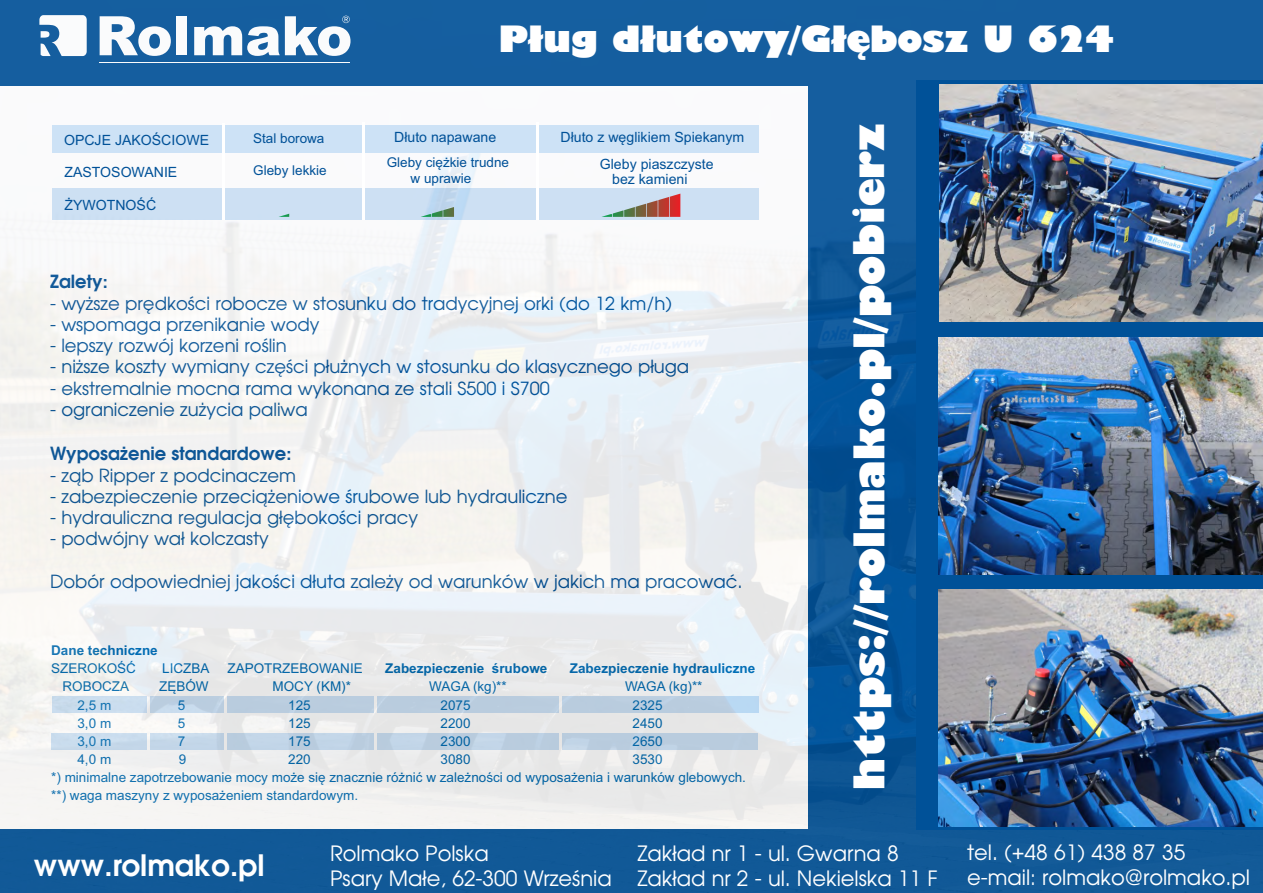
<style>
.page{position:relative;width:1263px;height:893px;background:#fff}
.page>*{position:absolute;margin:0;border:0;box-sizing:border-box;transform-origin:0 0}
.t1{font:800 42px "Humanist 521 L2";color:#fff}
.t2{font:800 36px "Humanist 521 L2";color:#fff}
.t3{font:700 29.4px "Avalon";color:#fff}
.t4{font:21px/24.8px "Avalon";color:#fff}
.t5{font:18px "Avalon";color:#005198}
.t6{font:700 18px "Avalon";color:#005198}
.t7{font:14.1px/15.5px "Arial";color:#005198}
.t8{font:13.5px "Arial";color:#006cb3}
.t9{font:700 13.5px "Arial";color:#006cb3}
.t10{font:13.5px/15.5px "Arial";color:#005198}
.s1{font-family:"Avant Garde"}
</style>
<div class="page">
<img style="left:0;top:0;width:1263px;height:893px">
<div style="left:916px;top:80px;width:347px;height:749px;background:#005198"></div>
<img style="left:939px;top:84px;width:324px;height:237px">
<img style="left:938px;top:338px;width:325px;height:237px">
<img style="left:939px;top:589px;width:324px;height:237px">
<div style="left:52px;top:125px;width:706px;height:27px;background:#cde2f6"></div>
<hr style="left:536px;top:122px;width:3px;height:98px;background:#fff">
<hr style="left:222px;top:123px;width:3px;height:97px;background:#fff">
<hr style="left:362px;top:122px;width:3px;height:98px;background:#fff">
<svg style="left:601px;top:194px;width:79px;height:23px;background:#b59998"></svg>
<svg style="left:279px;top:214px;width:10px;height:3px"></svg>
<svg style="left:421px;top:207px;width:33px;height:10px"></svg>
<h2 class="t2" style="left:499px;top:25px;width:617px">Pług dłutowy/Głębosz U 624</h2>
<p class="t7" style="left:64px;top:133px;width:147px">OPCJE JAKOŚCIOWE</p>
<p class="t10" style="left:253px;top:132px;width:73px">Stal borowa</p>
<p class="t7" style="left:394px;top:131px;width:104px">Dłuto napawane</p>
<p class="t7" style="left:560px;top:131px;width:185px">Dłuto z węglikiem Spiekanym</p>
<p class="t7" style="left:64px;top:165px;width:114px">ZASTOSOWANIE</p>
<p class="t7" style="left:64px;top:199px;width:93px">ŻYWOTNOŚĆ</p>
<p class="t10" style="left:253px;top:164px;width:75px">Gleby lekkie</p>
<p class="t10" style="left:411px;top:156px;width:100px;text-indent:-24px">Gleby ciężkie trudne w uprawie</p>
<p class="t7" style="left:612px;top:157px;width:103px;text-indent:-12px">Gleby piaszczyste bez kamieni</p>
<p class="t6" style="left:50px;top:274px;width:59px">Zalety:</p>
<p class="t5" style="left:50px;top:295px;width:623px">- wyższe prędkości robocze w stosunku do tradycyjnej orki (do 12 km/h)</p>
<p class="t5" style="left:50px;top:317px;width:271px">- wspomaga przenikanie wody</p>
<p class="t5" style="left:50px;top:338px;width:238px">- lepszy rozwój korzeni roślin</p>
<p class="t5" style="left:50px;top:359px;width:641px">- niższe koszty wymiany części płużnych w stosunku do klasycznego pługa</p>
<p class="t5" style="left:50px;top:380px;width:501px">- ekstremalnie mocna rama wykonana ze stali S500 i S700</p>
<p class="t5" style="left:50px;top:402px;width:259px">- ograniczenie zużycia paliwa</p>
<p class="t6" style="left:50px;top:446px;width:243px">Wyposażenie standardowe:</p>
<p class="t5" style="left:50px;top:467px;width:248px">- ząb Ripper z podcinaczem</p>
<p class="t5" style="left:50px;top:489px;width:519px">- zabezpieczenie przeciążeniowe śrubowe lub hydrauliczne</p>
<p class="t5" style="left:50px;top:531px;width:220px">- podwójny wał kolczasty</p>
<p class="t5" style="left:50px;top:510px;width:369px">- hydrauliczna regulacja głębokości pracy</p>
<p class="t5" style="left:50px;top:574px;width:694px">Dobór odpowiedniej jakości dłuta zależy od warunków w jakich ma pracować.</p>
<p class="t9" style="left:51px;top:645px;width:108px">Dane techniczne</p>
<p class="t8" style="left:62px;top:682px;width:68px">ROBOCZA</p>
<p class="t8" style="left:159px;top:682px;width:51px">ZĘBÓW</p>
<p class="t8" style="left:273px;top:682px;width:80px">MOCY (KM)*</p>
<p class="t8" style="left:429px;top:682px;width:79px">WAGA (kg)**</p>
<p class="t8" style="left:625px;top:682px;width:79px">WAGA (kg)**</p>
<p class="t8" style="left:51px;top:663px;width:86px">SZEROKOŚĆ</p>
<p class="t8" style="left:162px;top:663px;width:49px">LICZBA</p>
<p class="t8" style="left:228px;top:663px;width:137px">ZAPOTRZEBOWANIE</p>
<p class="t9" style="left:385px;top:663px;width:164px">Zabezpieczenie śrubowe</p>
<p class="t9" style="left:570px;top:663px;width:187px">Zabezpieczenie hydrauliczne</p>
<p class="t8" style="left:77px;top:700px;width:35px">2,5 m</p>
<p class="t8" style="left:178px;top:700px;width:9px">5</p>
<p class="t8" style="left:288px;top:700px;width:24px">125</p>
<p class="t8" style="left:440px;top:700px;width:32px">2075</p>
<p class="t8" style="left:632px;top:700px;width:32px">2325</p>
<p class="t8" style="left:77px;top:718px;width:35px">3,0 m</p>
<p class="t8" style="left:178px;top:718px;width:9px">5</p>
<p class="t8" style="left:288px;top:718px;width:24px">125</p>
<p class="t8" style="left:440px;top:718px;width:32px">2200</p>
<p class="t8" style="left:632px;top:718px;width:32px">2450</p>
<p class="t8" style="left:77px;top:736px;width:35px">3,0 m</p>
<p class="t8" style="left:178px;top:736px;width:9px">7</p>
<p class="t8" style="left:288px;top:736px;width:24px">175</p>
<p class="t8" style="left:440px;top:736px;width:32px">2300</p>
<p class="t8" style="left:632px;top:736px;width:32px">2650</p>
<p class="t8" style="left:77px;top:754px;width:35px">4,0 m</p>
<p class="t8" style="left:179px;top:754px;width:9px">9</p>
<p class="t8" style="left:288px;top:754px;width:24px">220</p>
<p class="t8" style="left:440px;top:754px;width:32px">3080</p>
<p class="t8" style="left:632px;top:754px;width:32px">3530</p>
<p class="t8" style="left:51px;top:790px;width:308px">**) waga maszyny z wyposażeniem standardowym.</p>
<p class="t8" style="left:51px;top:772px;width:696px">*) minimalne zapotrzebowanie mocy może się znacznie różnić w zależności od wyposażenia i warunków glebowych.</p>
<h1 class="t1" style="left:852px;top:790px;width:668px;rotate:-90deg">https://rolmako.pl/pobierz</h1>
<h3 class="t3" style="left:34px;top:853px;width:232px">www.rolmako.pl</h3>
<p class="t4" style="left:330px;top:842px;width:283px">Rolmako Polska<br>Psary Małe, 62-300 Września</p>
<p class="t4" style="left:637px;top:842px;width:302px">Zakład nr 1 - ul. Gwarna 8<br>Zakład nr 2 - ul. Nekielska 11 F</p>
<p class="t4" style="left:967px;top:841px;width:284px">tel. (+48 61) 438 87 35 e-mail: rolmako<span class="s1">@</span>rolmako.pl</p>
</div>
